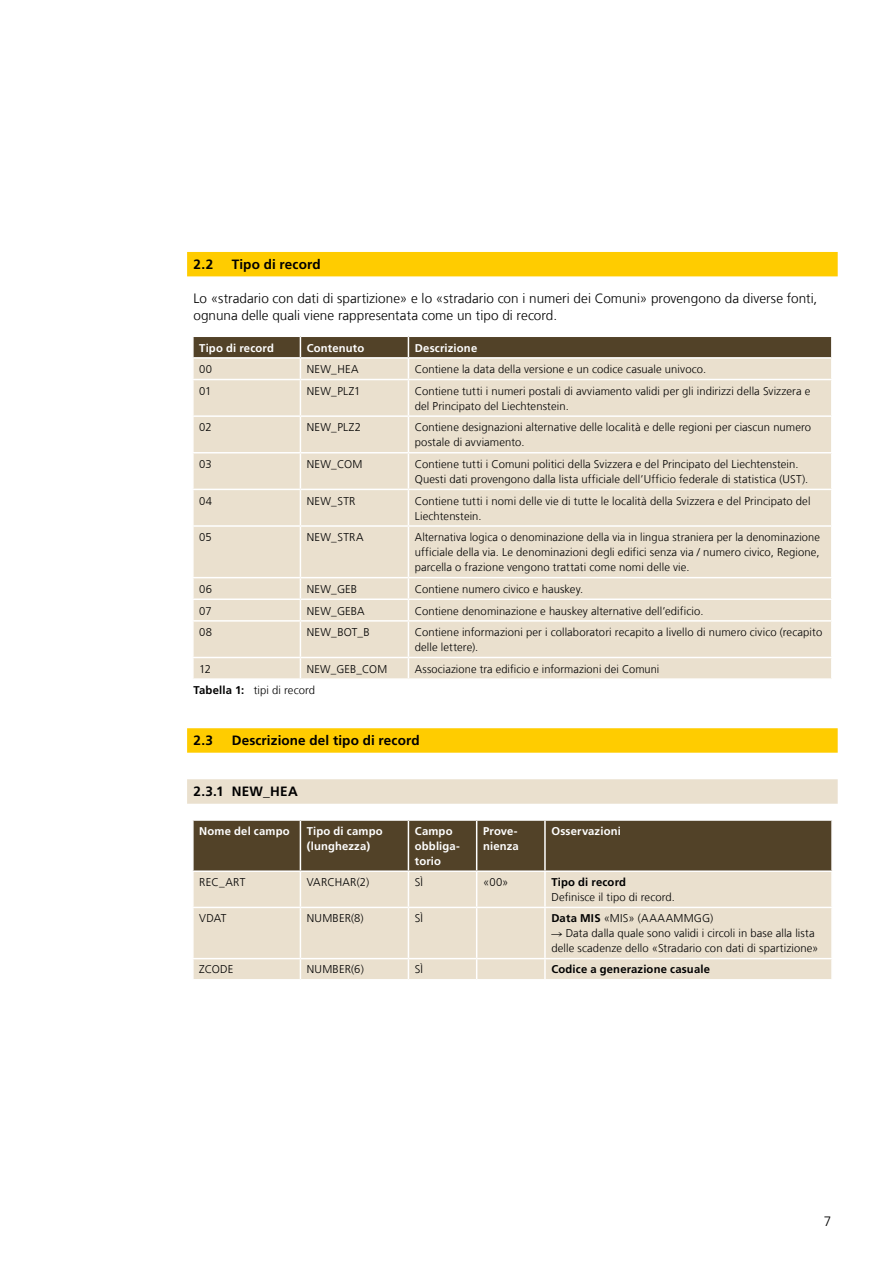
<style>
.page{position:relative;width:893px;height:1263px;background:#fff}
.page>*{position:absolute;margin:0;border:0;box-sizing:border-box;transform-origin:0 0}
.t1{font:300 13.5px/17px "Frutiger LT Com";letter-spacing:.005em;color:#000}
.t2{font:700 13.5px "Frutiger LT Com";letter-spacing:.01em;color:#000}
.t3{font:300 11.25px/15px "Frutiger LT Com";letter-spacing:.01em;color:#000}
.t4{font:700 11.25px/15px "Frutiger LT Com";letter-spacing:.015em;color:#fff}
.t5{font:700 11.25px "Frutiger LT Com";letter-spacing:.015em;color:#000}
.s1{font-weight:700}
</style>
<div class="page">
<div style="left:187px;top:252px;width:651px;height:24px;background:#fc0"></div>
<div style="left:194px;top:380px;width:637px;height:298px;background:#eae0ce"></div>
<svg style="left:193px;top:337px;width:639px;height:42px;background:#9e917c"></svg>
<hr style="left:831px;top:359px;width:2px;height:20px;background:#fff">
<hr style="left:300px;top:380px;width:1px;height:35px;background:#fff">
<hr style="left:408px;top:380px;width:1px;height:35px;background:#fff">
<hr style="left:192px;top:415px;width:108px;height:2px;background:#fff">
<hr style="left:300px;top:415px;width:108px;height:2px;background:#fff">
<hr style="left:300px;top:417px;width:1px;height:35px;background:#fff">
<hr style="left:408px;top:415px;width:425px;height:2px;background:#fff">
<hr style="left:408px;top:417px;width:1px;height:35px;background:#fff">
<hr style="left:192px;top:452px;width:108px;height:1px;background:#fff">
<hr style="left:300px;top:452px;width:108px;height:1px;background:#fff">
<hr style="left:300px;top:453px;width:1px;height:36px;background:#fff">
<hr style="left:408px;top:452px;width:425px;height:1px;background:#fff">
<hr style="left:408px;top:453px;width:1px;height:36px;background:#fff">
<hr style="left:192px;top:489px;width:108px;height:1px;background:#fff">
<hr style="left:300px;top:489px;width:108px;height:1px;background:#fff">
<hr style="left:300px;top:490px;width:1px;height:35px;background:#fff">
<hr style="left:408px;top:489px;width:425px;height:1px;background:#fff">
<hr style="left:408px;top:490px;width:1px;height:35px;background:#fff">
<hr style="left:192px;top:525px;width:108px;height:2px;background:#fff">
<hr style="left:300px;top:525px;width:108px;height:2px;background:#fff">
<hr style="left:300px;top:527px;width:1px;height:50px;background:#fff">
<hr style="left:408px;top:525px;width:425px;height:2px;background:#fff">
<hr style="left:408px;top:527px;width:1px;height:50px;background:#fff">
<hr style="left:192px;top:577px;width:108px;height:1px;background:#fff">
<hr style="left:300px;top:577px;width:108px;height:1px;background:#fff">
<hr style="left:408px;top:577px;width:425px;height:1px;background:#fff">
<hr style="left:192px;top:598px;width:108px;height:2px;background:#fff">
<hr style="left:300px;top:598px;width:108px;height:2px;background:#fff">
<svg style="left:300px;top:578px;width:1px;height:42px"></svg>
<hr style="left:408px;top:598px;width:425px;height:2px;background:#fff">
<svg style="left:408px;top:578px;width:1px;height:42px"></svg>
<hr style="left:192px;top:620px;width:108px;height:2px;background:#fff">
<hr style="left:300px;top:620px;width:108px;height:2px;background:#fff">
<hr style="left:300px;top:622px;width:1px;height:35px;background:#fff">
<hr style="left:408px;top:620px;width:425px;height:2px;background:#fff">
<hr style="left:408px;top:622px;width:1px;height:35px;background:#fff">
<hr style="left:192px;top:657px;width:108px;height:1px;background:#fff">
<hr style="left:300px;top:657px;width:108px;height:1px;background:#fff">
<svg style="left:300px;top:658px;width:1px;height:20px"></svg>
<hr style="left:408px;top:657px;width:425px;height:1px;background:#fff">
<svg style="left:408px;top:658px;width:1px;height:20px"></svg>
<hr style="left:192px;top:337px;width:2px;height:20px;background:#fff">
<hr style="left:192px;top:357px;width:108px;height:2px;background:#fff">
<hr style="left:300px;top:357px;width:108px;height:2px;background:#fff">
<hr style="left:408px;top:357px;width:425px;height:2px;background:#fff">
<div style="left:194px;top:821px;width:637px;height:49px;background:#524228"></div>
<div style="left:194px;top:872px;width:637px;height:107px;background:#eae0ce"></div>
<hr style="left:300px;top:821px;width:1px;height:49px;background:#fff">
<hr style="left:408px;top:821px;width:1px;height:49px;background:#fff">
<hr style="left:476px;top:821px;width:1px;height:49px;background:#fff">
<hr style="left:544px;top:821px;width:2px;height:49px;background:#fff">
<hr style="left:300px;top:872px;width:1px;height:35px;background:#fff">
<hr style="left:408px;top:872px;width:1px;height:35px;background:#fff">
<hr style="left:476px;top:872px;width:1px;height:35px;background:#fff">
<hr style="left:544px;top:872px;width:2px;height:35px;background:#fff">
<hr style="left:192px;top:907px;width:108px;height:1px;background:#fff">
<hr style="left:300px;top:907px;width:108px;height:1px;background:#fff">
<hr style="left:300px;top:908px;width:1px;height:50px;background:#fff">
<hr style="left:408px;top:907px;width:69px;height:1px;background:#fff">
<hr style="left:408px;top:908px;width:1px;height:50px;background:#fff">
<hr style="left:477px;top:907px;width:68px;height:1px;background:#fff">
<hr style="left:476px;top:908px;width:1px;height:50px;background:#fff">
<hr style="left:545px;top:907px;width:288px;height:1px;background:#fff">
<hr style="left:544px;top:908px;width:2px;height:50px;background:#fff">
<hr style="left:192px;top:958px;width:108px;height:1px;background:#fff">
<hr style="left:300px;top:958px;width:108px;height:1px;background:#fff">
<svg style="left:300px;top:959px;width:1px;height:20px"></svg>
<hr style="left:408px;top:958px;width:69px;height:1px;background:#fff">
<svg style="left:408px;top:959px;width:1px;height:20px"></svg>
<hr style="left:477px;top:958px;width:68px;height:1px;background:#fff">
<svg style="left:476px;top:959px;width:1px;height:20px"></svg>
<hr style="left:545px;top:958px;width:288px;height:1px;background:#fff">
<hr style="left:544px;top:959px;width:2px;height:20px;background:#fff">
<div style="left:187px;top:728px;width:651px;height:25px;background:#fc0"></div>
<div style="left:187px;top:779px;width:651px;height:25px;background:#eae0ce"></div>
<h2 class="t2" style="left:193px;top:256px;width:21px">2.2</h2>
<h2 class="t2" style="left:232px;top:256px;width:90px">Tipo di record</h2>
<p class="t1" style="left:193px;top:290px;width:625px">Lo «stradario con dati di spartizione» e lo «stradario con i numeri dei Comuni» provengono da diverse fonti, ognuna delle quali viene rappresentata come un tipo di record.</p>
<p class="t4" style="left:199px;top:340px;width:76px">Tipo di record</p>
<p class="t4" style="left:307px;top:340px;width:59px">Contenuto</p>
<p class="t4" style="left:415px;top:340px;width:64px">Descrizione</p>
<p class="t3" style="left:199px;top:362px;width:14px">00</p>
<p class="t3" style="left:307px;top:362px;width:53px">NEW_HEA</p>
<p class="t3" style="left:415px;top:362px;width:293px">Contiene la data della versione e un codice casuale univoco.</p>
<p class="t3" style="left:199px;top:383px;width:14px">01</p>
<p class="t3" style="left:307px;top:383px;width:55px">NEW_PLZ1</p>
<p class="t3" style="left:415px;top:383px;width:397px">Contiene tutti i numeri postali di avviamento validi per gli indirizzi della Svizzera e del Principato del Liechtenstein.</p>
<p class="t3" style="left:199px;top:420px;width:14px">02</p>
<p class="t3" style="left:307px;top:420px;width:56px">NEW_PLZ2</p>
<p class="t3" style="left:415px;top:420px;width:398px">Contiene designazioni alternative delle località e delle regioni per ciascun numero postale di avviamento.</p>
<p class="t3" style="left:199px;top:457px;width:14px">03</p>
<p class="t3" style="left:307px;top:457px;width:57px">NEW_COM</p>
<p class="t3" style="left:415px;top:457px;width:395px">Contiene tutti i Comuni politici della Svizzera e del Principato del Liechtenstein.<br>Questi dati provengono dalla lista ufficiale dell’Ufficio federale di statistica (UST).</p>
<p class="t3" style="left:199px;top:493px;width:14px">04</p>
<p class="t3" style="left:307px;top:493px;width:50px">NEW_STR</p>
<p class="t3" style="left:415px;top:493px;width:397px">Contiene tutti i nomi delle vie di tutte le località della Svizzera e del Principato del<br>Liechtenstein.</p>
<p class="t3" style="left:199px;top:530px;width:14px">05</p>
<p class="t3" style="left:307px;top:530px;width:58px">NEW_STRA</p>
<p class="t3" style="left:415px;top:530px;width:407px;text-align:justify">Alternativa logica o denominazione della via in lingua straniera per la denominazione ufficiale della via. Le denominazioni degli edifici senza via / numero civico, Regione, parcella o frazione vengono trattati come nomi delle vie.</p>
<p class="t3" style="left:199px;top:581px;width:14px">06</p>
<p class="t3" style="left:307px;top:581px;width:52px">NEW_GEB</p>
<p class="t3" style="left:415px;top:581px;width:170px">Contiene numero civico e hauskey.</p>
<p class="t3" style="left:199px;top:603px;width:14px">07</p>
<p class="t3" style="left:307px;top:603px;width:59px">NEW_GEBA</p>
<p class="t3" style="left:415px;top:603px;width:290px">Contiene denominazione e hauskey alternative dell’edificio.</p>
<p class="t3" style="left:199px;top:625px;width:14px">08</p>
<p class="t3" style="left:307px;top:625px;width:65px">NEW_BOT_B</p>
<p class="t3" style="left:415px;top:625px;width:409px">Contiene informazioni per i collaboratori recapito a livello di numero civico (recapito delle lettere).</p>
<p class="t3" style="left:199px;top:661px;width:13px">12</p>
<p class="t3" style="left:307px;top:661px;width:82px">NEW_GEB_COM</p>
<p class="t3" style="left:415px;top:661px;width:246px">Associazione tra edificio e informazioni dei Comuni</p>
<p class="t3" style="left:193px;top:683px;width:123px"><span class="s1">Tabella 1:</span> tipi di record</p>
<h2 class="t2" style="left:193px;top:733px;width:21px">2.3</h2>
<h2 class="t2" style="left:232px;top:733px;width:189px">Descrizione del tipo di record</h2>
<h3 class="t2" style="left:193px;top:784px;width:106px">2.3.1 NEW_HEA</h3>
<p class="t4" style="left:199px;top:823px;width:92px">Nome del campo</p>
<p class="t4" style="left:307px;top:823px;width:77px">Tipo di campo (lunghezza)</p>
<p class="t4" style="left:415px;top:823px;width:46px">Campo obbliga&shy;torio</p>
<p class="t4" style="left:483px;top:823px;width:37px">Prove&shy;nienza</p>
<p class="t4" style="left:551px;top:823px;width:71px">Osservazioni</p>
<p class="t3" style="left:199px;top:875px;width:48px">REC_ART</p>
<p class="t3" style="left:307px;top:875px;width:64px">VARCHAR(2)</p>
<p class="t3" style="left:415px;top:875px;width:10px">SÌ</p>
<p class="t3" style="left:483px;top:875px;width:27px">«00»</p>
<p class="t5" style="left:551px;top:875px;width:76px">Tipo di record</p>
<p class="t3" style="left:551px;top:890px;width:125px">Definisce il tipo di record.</p>
<p class="t3" style="left:199px;top:911px;width:29px">VDAT</p>
<p class="t3" style="left:307px;top:911px;width:58px">NUMBER(8)</p>
<p class="t3" style="left:415px;top:911px;width:10px">SÌ</p>
<p class="t3" style="left:551px;top:911px;width:163px"><span class="s1">Data MIS</span> «MIS» (AAAAMMGG)</p>
<p class="t3" style="left:551px;top:926px;width:269px">→ Data dalla quale sono validi i circoli in base alla lista delle scadenze dello «Stradario con dati di spartizione»</p>
<p class="t3" style="left:199px;top:962px;width:36px">ZCODE</p>
<p class="t3" style="left:307px;top:962px;width:59px">NUMBER(6)</p>
<p class="t3" style="left:415px;top:962px;width:10px">SÌ</p>
<p class="t5" style="left:551px;top:963px;width:160px">Codice a generazione casuale</p>
<p class="t1" style="left:824px;top:1213px;width:9px">7</p>
</div>
